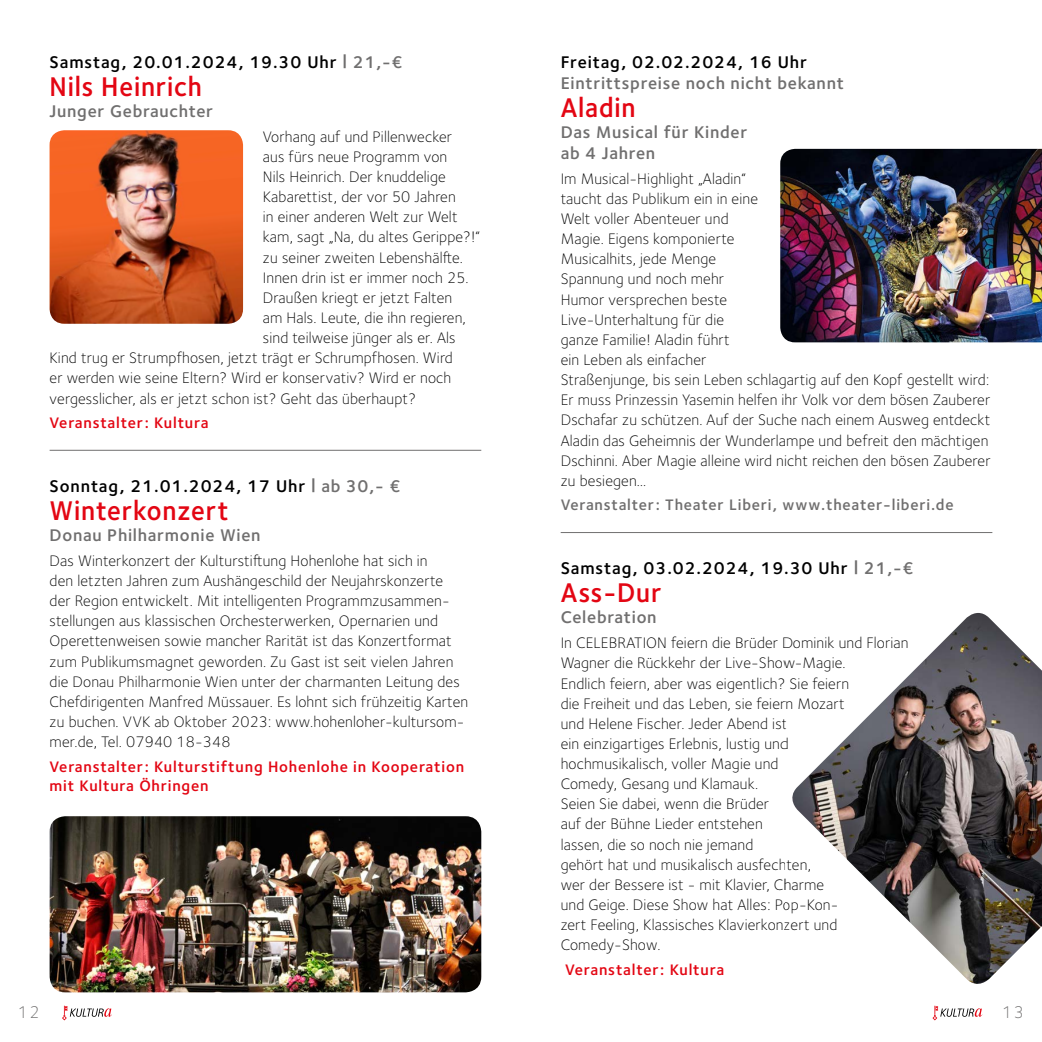
<style>
.page{position:relative;width:1042px;height:1042px;background:#fff}
.page>*{position:absolute;margin:0;border:0;box-sizing:border-box;transform-origin:0 0}
.t1{font:600 28px "Foundry Sterling";letter-spacing:.03em;color:#e30613;scale:.94 1}
.t2{font:600 17.5px "Foundry Sterling";letter-spacing:.05em;color:#000}
.t3{font:600 17.5px/21px "Foundry Sterling";letter-spacing:.04em;color:#706f6f}
.t4{font:300 17.5px "Foundry Sterling";color:#706f6f}
.t5{font:300 15.75px/20.1px "Foundry Sterling";letter-spacing:.01em;color:#000}
.t6{font:600 15.75px/19.2px "Foundry Sterling";letter-spacing:.05em;color:#e30613}
.t7{font:600 15.75px "Foundry Sterling";letter-spacing:.05em;color:#706f6f}
.s1{color:#706f6f}
</style>
<div class="page">
<svg style="left:49px;top:937px;width:63px;height:84px"></svg>
<svg style="left:932px;top:1005px;width:51px;height:16px"></svg>
<hr style="left:50px;top:450px;width:431px;height:1px;background:#706f6f">
<hr style="left:561px;top:532px;width:431px;height:1px;background:#706f6f">
<img style="left:780px;top:149px;width:262px;height:193px">
<img style="left:50px;top:130px;width:193px;height:194px">
<img style="left:50px;top:816px;width:431px;height:176px">
<img style="left:792px;top:613px;width:250px;height:371px">
<p class="t2" style="left:50px;top:51px;width:354px">Samstag, 20.01.2024, 19.30 Uhr <span class="s1">| 21,-€</span></p>
<h1 class="t1" style="left:50px;top:70px;width:163px">Nils Heinrich</h1>
<p class="t3" style="left:50px;top:101px;width:165px">Junger Gebrauchter</p>
<p class="t5" style="left:263px;top:126px;width:191px">Vorhang auf und Pillenwecker</p>
<p class="t5" style="left:263px;top:147px;width:186px">aus fürs neue Programm von</p>
<p class="t5" style="left:263px;top:167px;width:184px">Nils Heinrich. Der knuddelige</p>
<p class="t5" style="left:263px;top:187px;width:194px">Kabarettist, der vor 50 Jahren</p>
<p class="t5" style="left:263px;top:207px;width:196px">in einer anderen Welt zur Welt</p>
<p class="t5" style="left:263px;top:227px;width:219px">kam, sagt „Na, du altes Gerippe?!“</p>
<p class="t5" style="left:263px;top:247px;width:202px">zu seiner zweiten Lebenshälfte.</p>
<p class="t5" style="left:263px;top:267px;width:207px">Innen drin ist er immer noch 25.</p>
<p class="t5" style="left:263px;top:287px;width:191px">Draußen kriegt er jetzt Falten</p>
<p class="t5" style="left:263px;top:308px;width:205px">am Hals. Leute, die ihn regieren,</p>
<p class="t5" style="left:263px;top:328px;width:194px">sind teilweise jünger als er. Als</p>
<p class="t5" style="left:50px;top:348px;width:405px">Kind trug er Strumpfhosen, jetzt trägt er Schrumpfhosen. Wird</p>
<p class="t5" style="left:50px;top:368px;width:403px">er werden wie seine Eltern? Wird er konservativ? Wird er noch</p>
<p class="t5" style="left:50px;top:388px;width:368px">vergesslicher, als er jetzt schon ist? Geht das überhaupt?</p>
<p class="t6" style="left:50px;top:413px;width:160px">Veranstalter: Kultura</p>
<p class="t2" style="left:50px;top:476px;width:352px">Sonntag, 21.01.2024, 17 Uhr <span class="s1">| ab 30,- €</span></p>
<h1 class="t1" style="left:50px;top:494px;width:192px">Winterkonzert</h1>
<p class="t3" style="left:50px;top:525px;width:212px">Donau Philharmonie Wien</p>
<p class="t5" style="left:50px;top:550px;width:420px">Das Winterkonzert der Kulturstiftung Hohenlohe hat sich in<br>den letzten Jahren zum Aushängeschild der Neujahrskonzerte<br>der Region entwickelt. Mit intelligenten Programmzusammen&shy;stellungen aus klassischen Orchesterwerken, Opernarien und Operettenweisen sowie mancher Rarität ist das Konzertformat zum Publikumsmagnet geworden. Zu Gast ist seit vielen Jahren die Donau Philharmonie Wien unter der charmanten Leitung des Chefdirigenten Manfred Müssauer. Es lohnt sich frühzeitig Karten zu buchen. VVK ab Oktober 2023: www.hohenloher-kultursom&shy;mer.de, Tel. 07940 18-348</p>
<p class="t6" style="left:50px;top:757px;width:416px">Veranstalter: Kulturstiftung Hohenlohe in Kooperation mit Kultura Öhringen</p>
<p class="t2" style="left:561px;top:51px;width:248px">Freitag, 02.02.2024, 16 Uhr</p>
<p class="t3" style="left:561px;top:73px;width:285px">Eintrittspreise noch nicht bekannt</p>
<h1 class="t1" style="left:561px;top:91px;width:81px">Aladin</h1>
<p class="t3" style="left:561px;top:122px;width:188px">Das Musical für Kinder ab 4 Jahren</p>
<p class="t5" style="left:561px;top:168px;width:431px">Im Musical-Highlight „Aladin“<br>taucht das Publikum ein in eine<br>Welt voller Abenteuer und<br>Magie. Eigens komponierte<br>Musicalhits, jede Menge<br>Spannung und noch mehr<br>Humor versprechen beste<br>Live-Unterhaltung für die<br>ganze Familie! Aladin führt<br>ein Leben als einfacher<br>Straßenjunge, bis sein Leben schlagartig auf den Kopf gestellt wird:<br>Er muss Prinzessin Yasemin helfen ihr Volk vor dem bösen Zauberer Dschafar zu schützen. Auf der Suche nach einem Ausweg entdeckt Aladin das Geheimnis der Wunderlampe und befreit den mächtigen Dschinni. Aber Magie alleine wird nicht reichen den bösen Zauberer zu besiegen…</p>
<p class="t7" style="left:561px;top:496px;width:394px">Veranstalter: Theater Liberi, www.theater-liberi.de</p>
<p class="t2" style="left:561px;top:558px;width:354px">Samstag, 03.02.2024, 19.30 Uhr <span class="s1">| 21,-€</span></p>
<h1 class="t1" style="left:561px;top:576px;width:109px">Ass-Dur</h1>
<p class="t3" style="left:561px;top:607px;width:97px">Celebration</p>
<p class="t5" style="left:561px;top:633px;width:349px">In CELEBRATION feiern die Brüder Dominik und Florian Wagner die Rückkehr der Live-Show-Magie.<br>Endlich feiern, aber was eigentlich? Sie feiern<br>die Freiheit und das Leben, sie feiern Mozart<br>und Helene Fischer. Jeder Abend ist<br>ein einzigartiges Erlebnis, lustig und<br>hochmusikalisch, voller Magie und<br>Comedy, Gesang und Klamauk.<br>Seien Sie dabei, wenn die Brüder<br>auf der Bühne Lieder entstehen<br>lassen, die so noch nie jemand<br>gehört hat und musikalisch ausfechten,<br>wer der Bessere ist - mit Klavier, Charme<br>und Geige. Diese Show hat Alles: Pop-Kon-<br>zert Feeling, Klassisches Klavierkonzert und Comedy-Show.</p>
<p class="t6" style="left:565px;top:960px;width:160px">Veranstalter: Kultura</p>
<p class="t4" style="left:18px;top:1002px;width:23px">12</p>
<p class="t4" style="left:1002px;top:1002px;width:23px">13</p>
</div>
